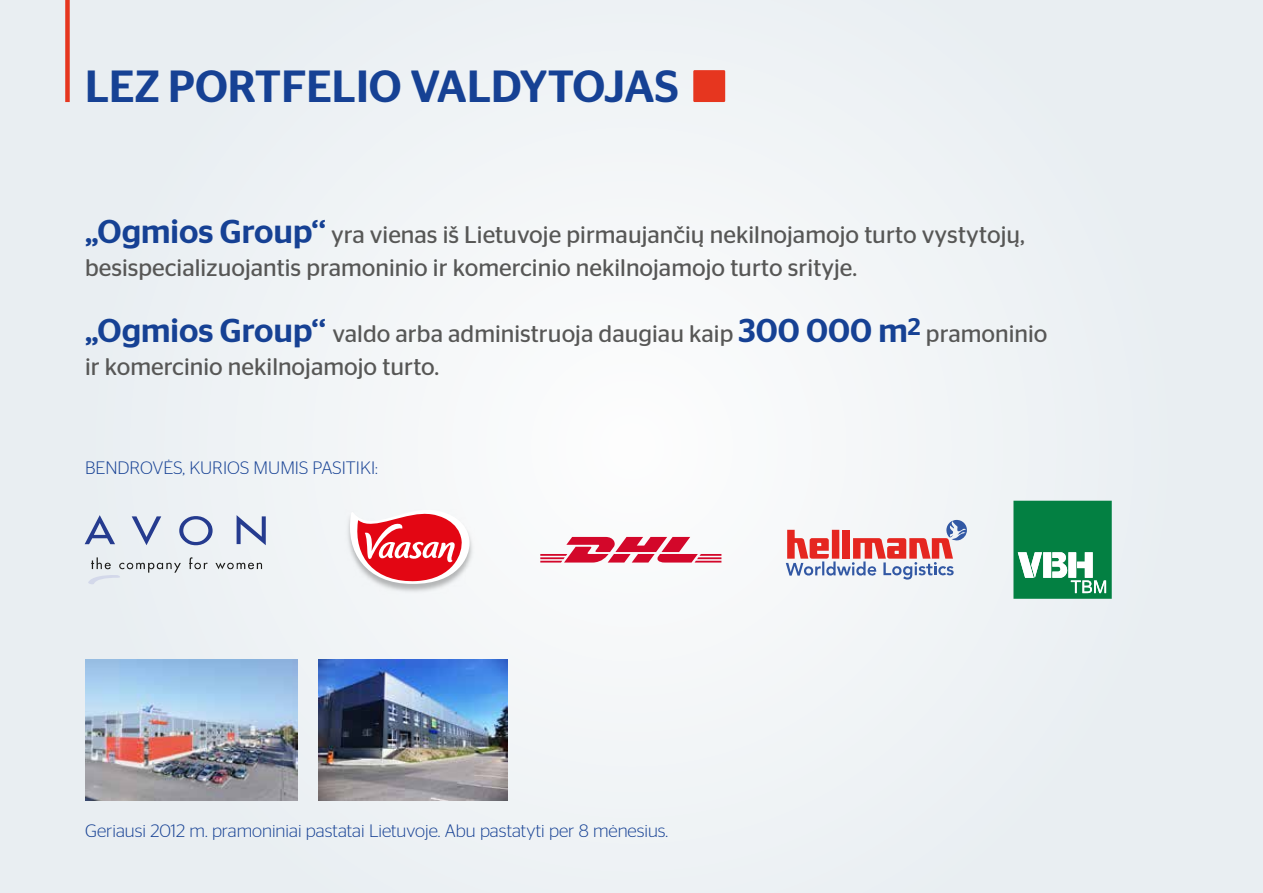
<style>
.page{position:relative;width:1263px;height:893px;background:#edf2f4}
.page>*{position:absolute;margin:0;border:0;box-sizing:border-box;transform-origin:0 0}
.t1{font:500 45px "Stag Sans";color:#164194}
.t2{font:24px/33px "Stag Sans";color:#575756}
.t3{font:300 18px "Stag Sans";color:#164194}
.s1{font-weight:500;font-size:33px;color:#164194}
</style>
<div class="page">
<div style="left:65px;top:0;width:5px;height:102px;background:#e6361f"></div>
<div style="left:693px;top:70px;width:32px;height:32px;background:#e6361f"></div>
<svg style="left:237px;top:515px;width:29px;height:30px"></svg>
<svg style="left:132px;top:516px;width:29px;height:29px"></svg>
<svg style="left:179px;top:516px;width:34px;height:29px"></svg>
<svg style="left:85px;top:515px;width:30px;height:29px"></svg>
<svg style="left:88px;top:557px;width:93px;height:28px"></svg>
<svg style="left:189px;top:557px;width:19px;height:12px"></svg>
<svg style="left:215px;top:563px;width:47px;height:6px"></svg>
<svg style="left:540px;top:537px;width:181px;height:26px"></svg>
<svg style="left:786px;top:520px;width:181px;height:60px"></svg>
<svg style="left:1013px;top:501px;width:99px;height:98px"></svg>
<img style="left:319px;top:659px;width:188px;height:141px">
<img style="left:379px;top:483px;width:122px;height:108px">
<svg style="left:348px;top:504px;width:122px;height:80px"></svg>
<img style="left:85px;top:659px;width:213px;height:141px">
<h1 class="t1" style="left:85px;top:60px;width:595px">LEZ PORTFELIO VALDYTOJAS</h1>
<p class="t2" style="left:85px;top:218px;width:941px"><span class="s1">„Ogmios Group‘‘</span> yra vienas iš Lietuvoje pirmaujančių nekilnojamojo turto vystytojų, besispecializuojantis pramoninio ir komercinio nekilnojamojo turto srityje.</p>
<p class="t2" style="left:85px;top:317px;width:964px"><span class="s1">„Ogmios Group‘‘</span> valdo arba administruoja daugiau kaip <span class="s1">300 000 m</span><sup>2</sup> pramoninio ir komercinio nekilnojamojo turto.</p>
<p class="t3" style="left:85px;top:458px;width:294px">BENDROVĖS, KURIOS MUMIS PASITIKI:</p>
<p class="t3" style="left:85px;top:821px;width:585px">Geriausi 2012 m. pramoniniai pastatai Lietuvoje. Abu pastatyti per 8 mėnesius.</p>
</div>
